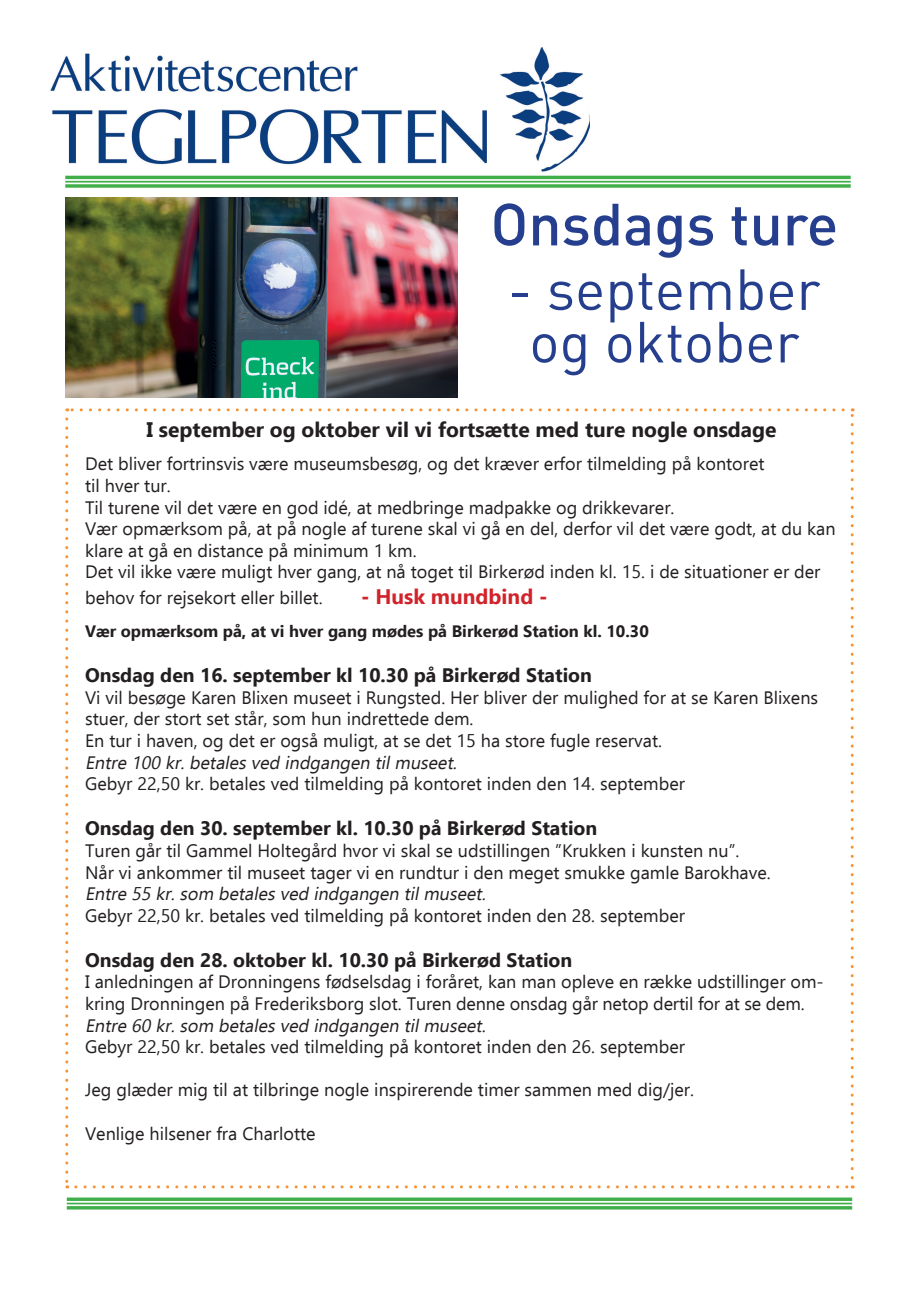
<style>
.page{position:relative;width:919px;height:1289px;background:#fff}
.page>*{position:absolute;margin:0;border:0;box-sizing:border-box;transform-origin:0 0}
.t1{font:500 58.5px "DIN";color:#253f8e}
.t2{font:57px/52.5px "DIN";color:#253f8e;text-align:center}
.t3{font:700 21px "Ebrima";color:#231f20}
.t4{font:700 21px "Ebrima";color:#d1232a}
.t5{font:700 19.5px "Ebrima";color:#231f20}
.t6{font:18px/21.6px "Ebrima";color:#231f20}
.t7{font:italic 18px "Ebrima";color:#231f20}
.t8{font:700 16.5px "Ebrima";color:#231f20}
</style>
<div class="page">
<img style="left:50px;top:47px;width:539px;height:129px">
<hr style="left:67px;top:1197px;width:785px;height:3px;background:#40ae49">
<hr style="left:67px;top:1202px;width:785px;height:2px;background:#40ae49">
<svg style="left:67px;top:1206px;width:785px;height:3px;background:#46b04f"></svg>
<hr style="left:65px;top:176px;width:785px;height:3px;background:#40ae49">
<hr style="left:65px;top:181px;width:785px;height:1px;background:#40ae49">
<svg style="left:65px;top:184px;width:785px;height:4px;background:#5ab962"></svg>
<img style="left:65px;top:198px;width:393px;height:200px">
<svg style="left:65px;top:419px;width:3px;height:769px"></svg>
<svg style="left:76px;top:1185px;width:777px;height:3px"></svg>
<svg style="left:850px;top:408px;width:3px;height:769px"></svg>
<svg style="left:67px;top:408px;width:776px;height:3px"></svg>
<p class="t1" style="left:490px;top:185px;width:349px">Onsdags ture</p>
<p class="t2" style="left:508px;top:261px;width:314px">- september og oktober</p>
<p class="t3" style="left:146px;top:412px;width:631px">I september og oktober vil vi fortsætte med ture nogle onsdage</p>
<p class="t6" style="left:85px;top:452px;width:681px">Det bliver fortrinsvis være museumsbesøg, og det kræver erfor tilmelding på kontoret</p>
<p class="t6" style="left:85px;top:474px;width:87px">til hver tur.</p>
<p class="t6" style="left:85px;top:496px;width:591px">Til turene vil det være en god idé, at medbringe madpakke og drikkevarer.</p>
<p class="t6" style="left:85px;top:517px;width:751px">Vær opmærksom på, at på nogle af turene skal vi gå en del, derfor vil det være godt, at du kan klare at gå en distance på minimum 1 km.</p>
<p class="t6" style="left:85px;top:559px;width:736px;line-height:25.2px">Det vil ikke være muligt hver gang, at nå toget til Birkerød inden kl. 15. i de situationer er der behov for rejsekort eller billet.</p>
<p class="t4" style="left:361px;top:579px;width:188px">- Husk mundbind -</p>
<p class="t8" style="left:85px;top:618px;width:565px">Vær opmærksom på, at vi hver gang mødes på Birkerød Station kl. 10.30</p>
<p class="t5" style="left:85px;top:660px;width:508px">Onsdag den 16. september kl 10.30 på Birkerød Station</p>
<p class="t6" style="left:85px;top:686px;width:734px">Vi vil besøge Karen Blixen museet i Rungsted. Her bliver der mulighed for at se Karen Blixens stuer, der stort set står, som hun indrettede dem.</p>
<p class="t6" style="left:85px;top:729px;width:578px">En tur i haven, og det er også muligt, at se det 15 ha store fugle reservat.</p>
<p class="t7" style="left:85px;top:749px;width:377px">Entre 100 kr.betalesved indgangen tilmuseet.</p>
<p class="t6" style="left:85px;top:772px;width:601px">Gebyr 22,50 kr. betales ved tilmelding på kontoret inden den 14. september</p>
<p class="t5" style="left:85px;top:813px;width:513px">Onsdag den 30. september kl. 10.30 på Birkerød Station</p>
<p class="t6" style="left:85px;top:839px;width:655px">Turen går til Gammel Holtegård hvor vi skal se udstillingen ”Krukken i kunsten nu”.</p>
<p class="t6" style="left:85px;top:860px;width:687px">Når vi ankommer til museet tager vi en rundtur i den meget smukke gamle Barokhave.</p>
<p class="t7" style="left:85px;top:880px;width:406px">Entre 55 kr.som betalesved indgangen tilmuseet.</p>
<p class="t6" style="left:85px;top:904px;width:601px">Gebyr 22,50 kr. betales ved tilmelding på kontoret inden den 28. september</p>
<p class="t5" style="left:85px;top:944px;width:488px">Onsdag den 28. oktober kl. 10.30 på Birkerød Station</p>
<p class="t6" style="left:85px;top:970px;width:740px">I anledningen af Dronningens fødselsdag i foråret, kan man opleve en række udstillinger om&shy;kring Dronningen på Frederiksborg slot. Turen denne onsdag går netop dertil for at se dem.</p>
<p class="t7" style="left:85px;top:1011px;width:406px">Entre 60 kr.som betalesved indgangen tilmuseet.</p>
<p class="t6" style="left:85px;top:1035px;width:601px">Gebyr 22,50 kr. betales ved tilmelding på kontoret inden den 26. september</p>
<p class="t6" style="left:85px;top:1078px;width:610px">Jeg glæder mig til at tilbringe nogle inspirerende timer sammen med dig/jer.</p>
<p class="t6" style="left:85px;top:1121px;width:232px">Venlige hilsener fra Charlotte</p>
</div>
